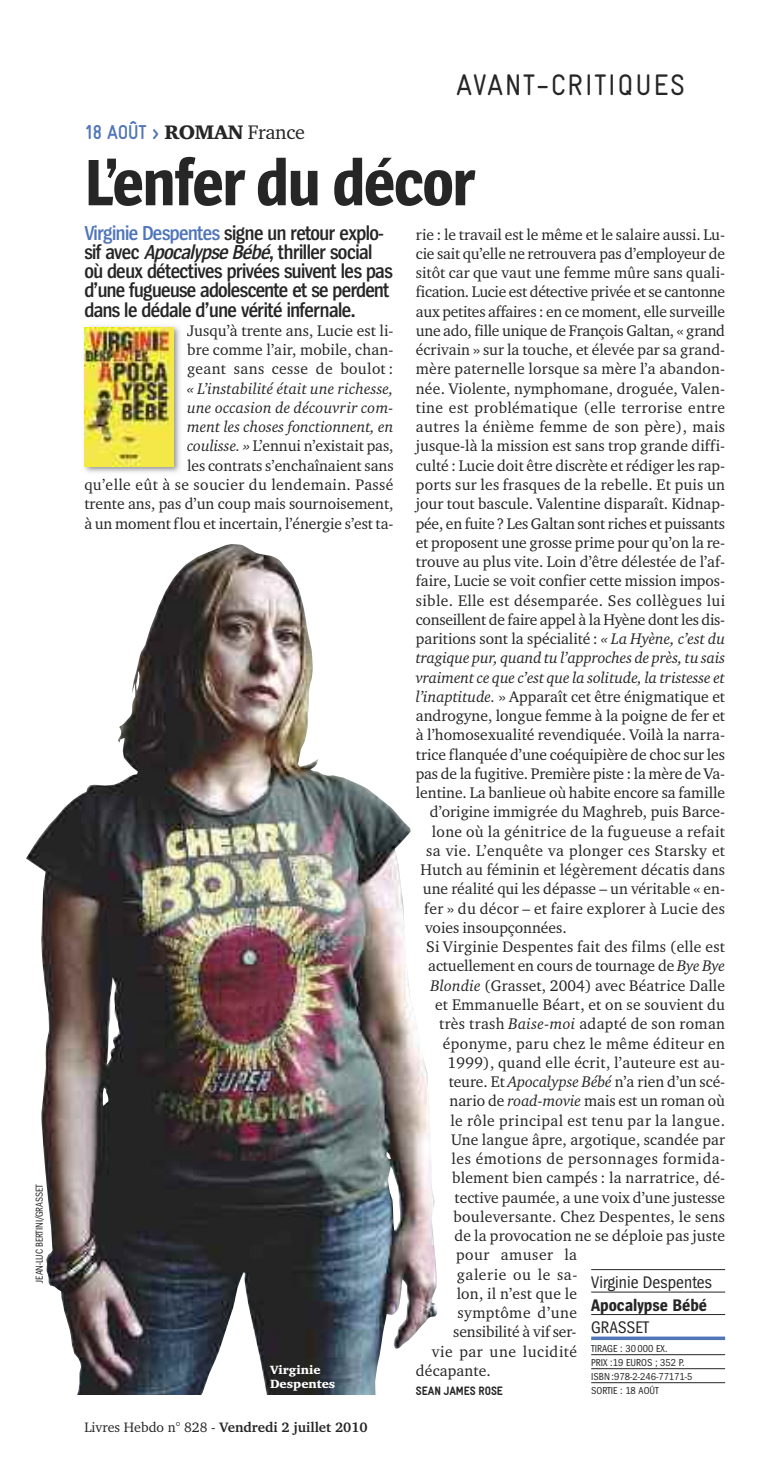
<style>
.page{position:relative;width:764px;height:1474px;background:#fff}
.page>*{position:absolute;margin:0;border:0;box-sizing:border-box;transform-origin:0 0}
.t1{font:700 68.25px "Spiegel Cd";letter-spacing:-.03em;color:#272627}
.t2{font:29.75px "Gravur Condensed";letter-spacing:.05em;color:#272627}
.t3{font:600 21px/19.2px "Spiegel Cd";letter-spacing:-.025em;color:#272627}
.t4{font:700 20.12px "Gravur Condensed";letter-spacing:-.025em;color:#5076b9}
.t5{font:17.5px "Spiegel Cd";color:#272627}
.t6{font:700 17.5px "Spiegel Cd";color:#272627}
.t7{font:15.75px/19.2px "Charter ITC Std";letter-spacing:.005em;color:#272627;text-align:justify}
.t8{font:15.75px "Charter ITC Std";letter-spacing:.025em;color:#272627}
.t9{font:15.75px "Charter ITC Std";letter-spacing:-.015em;color:#272627}
.t10{font:italic 15.75px "Charter ITC Std";letter-spacing:-.005em;color:#272627}
.t11{font:15.75px "Charter ITC Std";letter-spacing:.035em;color:#272627}
.t12{font:15.75px "Charter ITC Std";letter-spacing:.03em;color:#272627}
.t13{font:15.75px "Charter ITC Std";letter-spacing:-.02em;color:#272627}
.t14{font:700 14px "Charter ITC Std";color:#272627}
.t15{font:900 12.25px/14.7px "Charter ITC Std";color:#fff}
.t16{font:900 12.25px "Gravur Condensed";letter-spacing:-.005em;color:#272627}
.t17{font:10.5px/14px "Spiegel Cd";color:#272627}
.t18{font:10.5px "Spiegel Cd";color:#272627;scale:.95 1}
.s1{font-family:"Charter BT";font-weight:900;color:#272627}
.s2{font-family:"Charter ITC Std";font-weight:400;color:#272627}
.s3{color:#5076b9}
.s4{font-style:italic}
.s5{font-weight:400}
</style>
<div class="page">
<img style="left:26px;top:544px;width:411px;height:850px">
<img style="left:84px;top:326px;width:96px;height:147px">
<img style="left:102px;top:478px;width:65px;height:2px">
<img style="left:85px;top:327px;width:88px;height:139px">
<hr style="left:591px;top:1269px;width:134px;height:1px;background:#272627">
<hr style="left:591px;top:1291px;width:134px;height:1px;background:#272627">
<hr style="left:591px;top:1314px;width:134px;height:1px;background:#272627">
<hr style="left:591px;top:1336px;width:134px;height:3px;background:#5076b9">
<hr style="left:591px;top:1354px;width:134px;height:1px;background:#272627">
<hr style="left:591px;top:1368px;width:134px;height:1px;background:#272627">
<hr style="left:591px;top:1382px;width:134px;height:1px;background:#272627">
<p class="t18" style="left:36px;top:1282px;width:105px;rotate:-90deg">JEAN-LUC BERTINI/GRASSET</p>
<h2 class="t2" style="left:456px;top:74px;width:230px">AVANT-CRITIQUES</h2>
<p class="t4" style="left:84px;top:125px;width:222px">18 AOÛT &gt; <span class="s1">ROMAN</span> <span class="s2">France</span></p>
<h1 class="t1" style="left:84px;top:158px;width:392px">L’enfer du décor</h1>
<h3 class="t3" style="left:84px;top:224px;width:310px"><span class="s3">Virginie Despentes</span> signe un retour explo&shy;sif avec <span class="s4">ApocalypseBébé</span>, thriller social où deux détectives privées suivent les pas d’une fugueuse adolescente et se perdent dans le dédale d’une vérité infernale.</h3>
<p class="t7" style="left:187px;top:322px;width:208px">Jusqu’à trente ans, Lucie est li&shy;bre comme l’air, mobile, chan&shy;geant sans cesse de boulot :</p>
<p class="t7" style="left:84px;top:380px;width:311px;text-align:right"><span class="s4">« L’instabilité était une richesse,<br>une occasion de découvrir com-<br>ment les choses fonctionnent, en<br>coulisse. »</span> L’ennui n’existait pas,<br>les contrats s’enchaînaient sans<br>qu’elle eût à se soucier du lendemain. Passé trente ans, pas d’un coup mais sournoisement, à un moment flou et incertain, l’énergie s’est ta-</p>
<p class="t7" style="left:416px;top:226px;width:311px">rie : le travail est le même et le salaire aussi. Lu-</p>
<p class="t7" style="left:416px;top:245px;width:311px">cie sait qu’elle ne retrouvera pas d’employeur de</p>
<p class="t7" style="left:416px;top:264px;width:311px">sitôt car que vaut une femme mûre sans quali-</p>
<p class="t13" style="left:416px;top:286px;width:311px">fication. Lucie est détective privée et se cantonne</p>
<p class="t9" style="left:416px;top:305px;width:311px">aux petites affaires : en ce moment, elle surveille</p>
<p class="t9" style="left:416px;top:324px;width:311px">une ado, fille unique de François Galtan, « grand</p>
<p class="t7" style="left:416px;top:341px;width:311px">écrivain » sur la touche, et élevée par sa grand-</p>
<p class="t7" style="left:416px;top:360px;width:311px">mère paternelle lorsque sa mère l’a abandon-</p>
<p class="t7" style="left:416px;top:380px;width:311px">née. Violente, nymphomane, droguée, Valen-</p>
<p class="t8" style="left:416px;top:401px;width:311px">tine est problématique (elle terrorise entre</p>
<p class="t8" style="left:416px;top:420px;width:311px">autres la énième femme de son père), mais</p>
<p class="t7" style="left:416px;top:437px;width:311px">jusque-là la mission est sans trop grande diffi-</p>
<p class="t7" style="left:416px;top:457px;width:311px">culté : Lucie doit être discrète et rédiger les rap-</p>
<p class="t7" style="left:416px;top:476px;width:311px">ports sur les frasques de la rebelle. Et puis un</p>
<p class="t7" style="left:416px;top:495px;width:311px">jour tout bascule. Valentine disparaît. Kidnap-</p>
<p class="t9" style="left:416px;top:517px;width:311px">pée, en fuite ? Les Galtan sont riches et puissants</p>
<p class="t7" style="left:416px;top:534px;width:311px">et proposent une grosse prime pour qu’on la re-</p>
<p class="t7" style="left:416px;top:553px;width:311px">trouve au plus vite. Loin d’être délestée de l’af-</p>
<p class="t7" style="left:416px;top:572px;width:311px">faire, Lucie se voit confier cette mission impos-</p>
<p class="t8" style="left:416px;top:594px;width:311px">sible. Elle est désemparée. Ses collègues lui</p>
<p class="t9" style="left:416px;top:613px;width:311px">conseillent de faire appel à la Hyène dont les dis-</p>
<p class="t7" style="left:416px;top:630px;width:311px">paritions sont la spécialité : <span class="s4">« La Hyène, c’est du</span></p>
<p class="t10" style="left:416px;top:651px;width:311px">tragique pur, quand tu l’approches de près, tu sais</p>
<p class="t10" style="left:416px;top:671px;width:311px">vraiment ce que c’est que la solitude, la tristesse et</p>
<p class="t7" style="left:416px;top:688px;width:311px"><span class="s4">l’inaptitude.</span> » Apparaît cet être énigmatique et</p>
<p class="t7" style="left:416px;top:707px;width:311px">androgyne, longue femme à la poigne de fer et</p>
<p class="t7" style="left:416px;top:726px;width:311px">à l’homosexualité revendiquée. Voilà la narra-</p>
<p class="t7" style="left:416px;top:745px;width:311px">trice flanquée d’une coéquipière de choc sur les</p>
<p class="t7" style="left:416px;top:765px;width:311px">pas de la fugitive. Première piste : la mère de Va-</p>
<p class="t7" style="left:416px;top:784px;width:311px">lentine. La banlieue où habite encore sa famille</p>
<p class="t7" style="left:430px;top:803px;width:297px">d’origine immigrée du Maghreb, puis Barce-</p>
<p class="t8" style="left:432px;top:825px;width:295px">lone où la génitrice de la fugueuse a refait</p>
<p class="t8" style="left:426px;top:844px;width:300px">sa vie. L’enquête va plonger ces Starsky et</p>
<p class="t7" style="left:421px;top:861px;width:306px">Hutch au féminin et légèrement décatis dans</p>
<p class="t7" style="left:423px;top:880px;width:304px">une réalité qui les dépasse – un véritable « en-</p>
<p class="t7" style="left:424px;top:899px;width:302px">fer » du décor – et faire explorer à Lucie des</p>
<p class="t7" style="left:425px;top:919px;width:143px">voies insoupçonnées.</p>
<p class="t7" style="left:426px;top:938px;width:301px">Si Virginie Despentes fait des films (elle est</p>
<p class="t7" style="left:428px;top:957px;width:298px">actuellement en cours de tournage de <span class="s4">Bye Bye</span></p>
<p class="t7" style="left:430px;top:976px;width:296px"><span class="s4">Blondie</span> (Grasset, 2004) avec Béatrice Dalle</p>
<p class="t7" style="left:435px;top:996px;width:291px">et Emmanuelle Béart, et on se souvient du</p>
<p class="t7" style="left:439px;top:1015px;width:287px">très trash <span class="s4">Baise-moi</span> adapté de son roman</p>
<p class="t12" style="left:443px;top:1036px;width:284px">éponyme, paru chez le même éditeur en</p>
<p class="t7" style="left:448px;top:1053px;width:279px">1999), quand elle écrit, l’auteure est au-</p>
<p class="t7" style="left:449px;top:1073px;width:278px">teure. Et <span class="s4">Apocalypse Bébé</span> n’a rien d’un scé-</p>
<p class="t7" style="left:450px;top:1092px;width:277px">nario de <span class="s4">road-movie</span> mais est un roman où</p>
<p class="t12" style="left:450px;top:1113px;width:276px">le rôle principal est tenu par la langue.</p>
<p class="t7" style="left:451px;top:1130px;width:276px">Une langue âpre, argotique, scandée par</p>
<p class="t11" style="left:452px;top:1152px;width:275px">les émotions de personnages formida-</p>
<p class="t7" style="left:452px;top:1169px;width:275px">blement bien campés : la narratrice, dé-</p>
<p class="t7" style="left:455px;top:1188px;width:272px">tective paumée, a une voix d’une justesse</p>
<p class="t7" style="left:454px;top:1207px;width:273px">bouleversante. Chez Despentes, le sens</p>
<p class="t7" style="left:454px;top:1227px;width:272px">de la provocation ne se déploie pas juste</p>
<p class="t11" style="left:456px;top:1248px;width:123px">pour amuser la</p>
<p class="t11" style="left:457px;top:1267px;width:122px">galerie ou le sa-</p>
<p class="t7" style="left:457px;top:1284px;width:122px">lon, il n’est que le</p>
<p class="t11" style="left:457px;top:1306px;width:121px">symptôme d’une</p>
<p class="t7" style="left:453px;top:1323px;width:125px">sensibilité à vif ser-</p>
<p class="t11" style="left:432px;top:1344px;width:147px">vie par une lucidité</p>
<p class="t7" style="left:416px;top:1361px;width:77px">décapante.</p>
<p class="t16" style="left:416px;top:1386px;width:89px">SEAN JAMES ROSE</p>
<p class="t5" style="left:591px;top:1276px;width:122px">Virginie Despentes</p>
<p class="t6" style="left:591px;top:1298px;width:117px">Apocalypse Bébé</p>
<p class="t5" style="left:591px;top:1321px;width:60px">GRASSET</p>
<p class="t17" style="left:591px;top:1342px;width:103px">TIRAGE : 30 000 EX.<br>PRIX :19 EUROS ; 352 P.<br>ISBN :978-2-246-77171-5<br>SORTIE : 18 AOÛT</p>
<p class="t15" style="left:270px;top:1362px;width:67px">Virginie<br>Despentes</p>
<p class="t14" style="left:84px;top:1421px;width:285px"><span class="s5">Livres Hebdo n° 828 -</span> Vendredi 2 juillet 2010</p>
</div>
